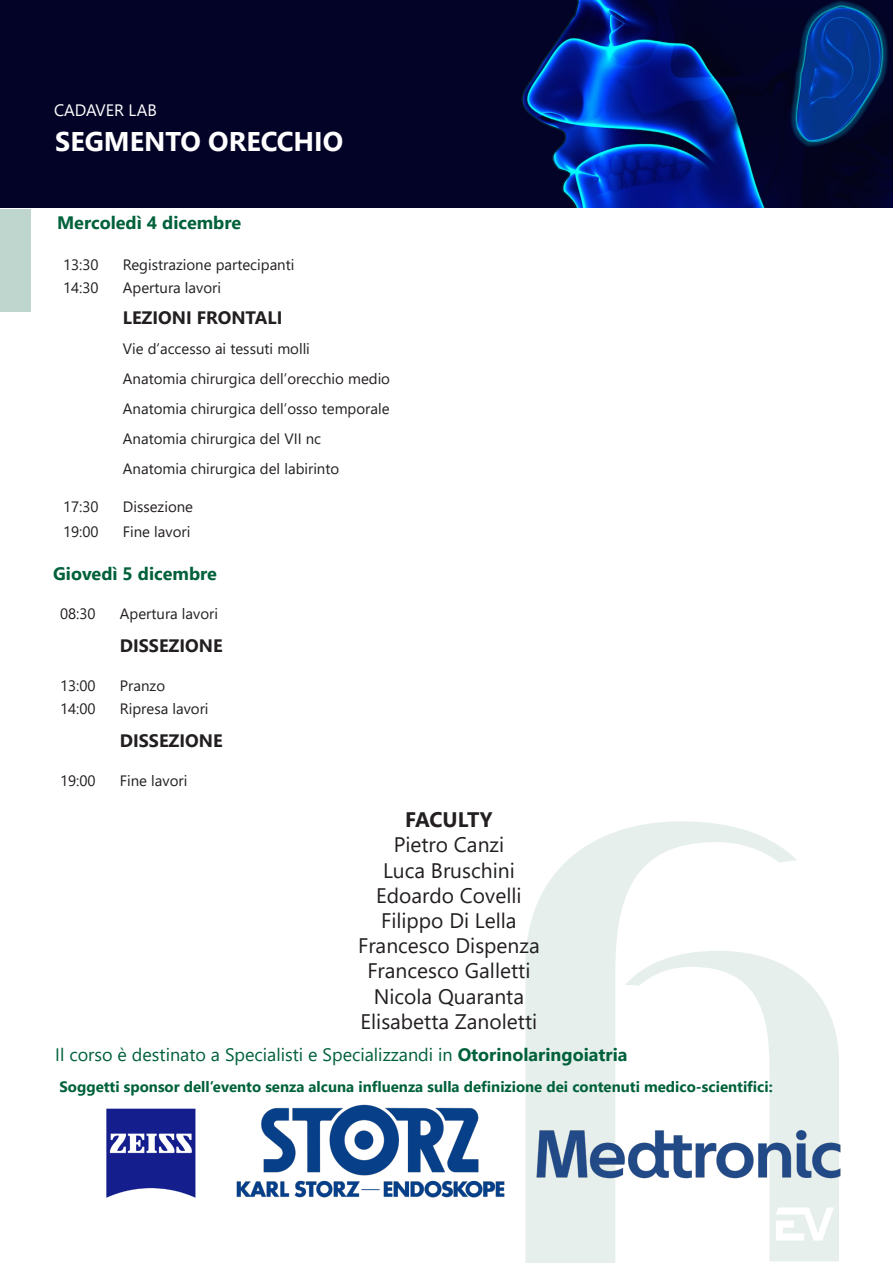
<style>
.page{position:relative;width:893px;height:1263px;background:#fff}
.page>*{position:absolute;margin:0;border:0;box-sizing:border-box;transform-origin:0 0}
.t1{font:700 27px "Segoe UI";color:#fff}
.t2{font:21px "Segoe UI";color:#231f20}
.t3{font:700 21px "Segoe UI";letter-spacing:-.01em;color:#231f20}
.t4{font:18px "Segoe UI";color:#00613b}
.t5{font:700 18px "Segoe UI";color:#231f20}
.t6{font:700 18px "Segoe UI";color:#00613b}
.t7{font:16.5px "Segoe UI";color:#fff}
.t8{font:15px "Segoe UI";color:#231f20}
.t9{font:700 15px "Segoe UI";color:#00613b}
.s1{font-weight:700}
</style>
<div class="page">
<svg style="left:525px;top:821px;width:272px;height:442px;fill:#e6efec"></svg>
<svg style="left:625px;top:951px;width:214px;height:310px"></svg>
<svg style="left:776px;top:1207px;width:58px;height:33px"></svg>
<img style="left:106px;top:1108px;width:90px;height:90px">
<img style="left:236px;top:1104px;width:269px;height:94px">
<img style="left:536px;top:1106px;width:305px;height:96px">
<img style="left:0;top:0;width:893px;height:208px">
<div style="left:0;top:209px;width:31px;height:102px;background:#bfd6cf"></div>
<p class="t7" style="left:54px;top:95px;width:104px">CADAVER LAB</p>
<p class="t1" style="left:55px;top:116px;width:290px">SEGMENTO ORECCHIO</p>
<p class="t6" style="left:57px;top:206px;width:186px">Mercoledì 4 dicembre</p>
<p class="t8" style="left:63px;top:250px;width:37px">13:30</p>
<p class="t8" style="left:123px;top:250px;width:173px">Registrazione partecipanti</p>
<p class="t8" style="left:63px;top:273px;width:37px">14:30</p>
<p class="t8" style="left:123px;top:273px;width:100px">Apertura lavori</p>
<p class="t5" style="left:123px;top:301px;width:161px">LEZIONI FRONTALI</p>
<p class="t8" style="left:123px;top:335px;width:189px">Vie d’accesso ai tessuti molli</p>
<p class="t8" style="left:123px;top:365px;width:269px">Anatomia chirurgica dell’orecchio medio</p>
<p class="t8" style="left:123px;top:395px;width:268px">Anatomia chirurgica dell’osso temporale</p>
<p class="t8" style="left:123px;top:425px;width:200px">Anatomia chirurgica del VII nc</p>
<p class="t8" style="left:123px;top:455px;width:218px">Anatomia chirurgica del labirinto</p>
<p class="t8" style="left:63px;top:493px;width:37px">17:30</p>
<p class="t8" style="left:123px;top:493px;width:72px">Dissezione</p>
<p class="t8" style="left:63px;top:518px;width:37px">19:00</p>
<p class="t8" style="left:123px;top:518px;width:69px">Fine lavori</p>
<p class="t6" style="left:53px;top:556px;width:165px">Giovedì 5 dicembre</p>
<p class="t8" style="left:60px;top:599px;width:37px">08:30</p>
<p class="t8" style="left:120px;top:599px;width:100px">Apertura lavori</p>
<p class="t5" style="left:120px;top:628px;width:104px">DISSEZIONE</p>
<p class="t8" style="left:60px;top:671px;width:37px">13:00</p>
<p class="t8" style="left:120px;top:671px;width:47px">Pranzo</p>
<p class="t8" style="left:60px;top:694px;width:37px">14:00</p>
<p class="t8" style="left:120px;top:694px;width:90px">Ripresa lavori</p>
<p class="t5" style="left:120px;top:723px;width:104px">DISSEZIONE</p>
<p class="t8" style="left:60px;top:767px;width:37px">19:00</p>
<p class="t8" style="left:120px;top:767px;width:69px">Fine lavori</p>
<p class="t3" style="left:405px;top:800px;width:89px">FACULTY</p>
<p class="t2" style="left:394px;top:825px;width:112px">Pietro Canzi</p>
<p class="t2" style="left:383px;top:850px;width:133px">Luca Bruschini</p>
<p class="t2" style="left:376px;top:875px;width:147px">Edoardo Covelli</p>
<p class="t2" style="left:381px;top:901px;width:137px">Filippo Di Lella</p>
<p class="t2" style="left:358px;top:926px;width:183px">Francesco Dispenza</p>
<p class="t2" style="left:367px;top:951px;width:165px">Francesco Galletti</p>
<p class="t2" style="left:374px;top:976px;width:152px">Nicola Quaranta</p>
<p class="t2" style="left:361px;top:1001px;width:178px">Elisabetta Zanoletti</p>
<p class="t4" style="left:55px;top:1037px;width:574px">Il corso è destinato a Specialisti e Specializzandi in <span class="s1">Otorinolaringoiatria</span></p>
<p class="t9" style="left:60px;top:1073px;width:715px">Soggetti sponsor dell’evento senza alcuna influenza sulla definizione dei contenuti medico-scientifici:</p>
</div>
